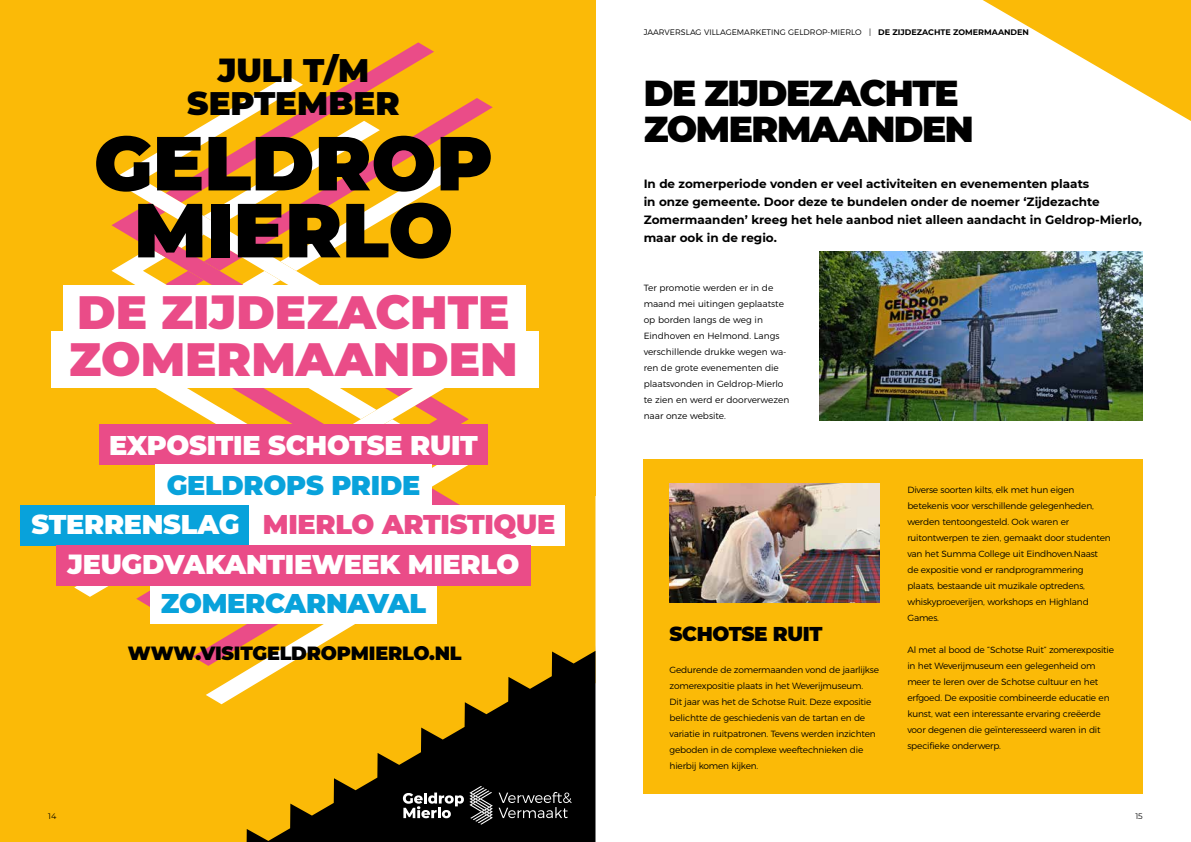
<style>
.page{position:relative;width:1191px;height:842px;background:#fff}
.page>*{position:absolute;margin:0;border:0;box-sizing:border-box;transform-origin:0 0}
.t1{font:900 76.4px/66.9px "Montserrat";color:#000;text-align:center}
.t2{font:900 46.6px/46.6px "Montserrat";color:#ea4c88}
.t3{font:900 36px/36px "Montserrat";letter-spacing:-.04em;color:#000}
.t4{font:900 32.6px/32.6px "Montserrat";color:#000;text-align:center}
.t5{font:900 27px/39.4px "Montserrat";letter-spacing:-.01em;color:#fff;text-align:center}
.t6{font:900 27px "Montserrat";letter-spacing:-.01em;color:#08a2db}
.t7{font:900 20px "Montserrat";letter-spacing:-.02em;color:#000}
.t8{font:900 19.1px "Montserrat";letter-spacing:-.01em;color:#000}
.t9{font:700 12px/18px "Montserrat";color:#000}
.t10{font:300 9px/16px "Montserrat";letter-spacing:-.02em;color:#000}
.t11{font:300 9px/16px "Montserrat";color:#000}
.t12{font:300 8px "Montserrat";color:#000}
.t13{font:8px "Montserrat";color:#000}
.s1{color:#08a2db}
.s2{color:#ea4c88}
.s3{font-weight:700}
</style>
<div class="page">
<svg style="left:983px;top:0;width:208px;height:121px"></svg>
<div style="left:643px;top:459px;width:499px;height:335px;background:#fbba07"></div>
<img style="left:819px;top:251px;width:323px;height:170px">
<div style="left:0;top:0;width:595px;height:495px;background:#fbba07"></div>
<div style="left:0;top:331px;width:595px;height:511px;background:#fbba07"></div>
<svg style="left:206px;top:666px;width:41px;height:38px;fill:#fbba07"></svg>
<svg style="left:193px;top:615px;width:276px;height:51px;background:#f8b139"></svg>
<svg style="left:469px;top:98px;width:24px;height:407px"></svg>
<svg style="left:364px;top:42px;width:70px;height:33px"></svg>
<svg style="left:74px;top:75px;width:395px;height:522px"></svg>
<svg style="left:247px;top:645px;width:348px;height:197px;background:#8e6a08"></svg>
<svg style="left:403px;top:786px;width:168px;height:39px;background:#333"></svg>
<div style="left:99px;top:424px;width:389px;height:41px;background:#ea4c88"></div>
<div style="left:150px;top:583px;width:286px;height:40px;background:#fff"></div>
<div style="left:249px;top:505px;width:316px;height:40px;background:#fff"></div>
<div style="left:20px;top:505px;width:229px;height:40px;background:#08a2db"></div>
<div style="left:155px;top:465px;width:277px;height:40px;background:#fff"></div>
<div style="left:56px;top:545px;width:475px;height:41px;background:#ea4c88"></div>
<div style="left:63px;top:285px;width:463px;height:57px;background:#fff"></div>
<div style="left:51px;top:331px;width:487px;height:57px;background:#fff"></div>
<img style="left:669px;top:484px;width:210px;height:118px">
<h3 class="t4" style="left:187px;top:52px;width:214px">JULI T/M<br>SEPTEMBER</h3>
<h1 class="t1" style="left:94px;top:125px;width:400px">GELDROP<br>MIERLO</h1>
<h2 class="t2" style="left:69px;top:287px;width:450px">DE ZIJDEZACHTE<br>ZOMERMAANDEN</h2>
<h3 class="t5" style="left:109px;top:424px;width:370px">EXPOSITIE SCHOTSE RUIT</h3>
<h3 class="t5" style="left:32px;top:464px;width:525px"><span class="s1">GELDROPS PRIDE<br></span>STERRENSLAG <span class="s2">MIERLO ARTISTIQUE<br></span>JEUGDVAKANTIEWEEK MIERLO</h3>
<h3 class="t6" style="left:161px;top:583px;width:267px">ZOMERCARNAVAL</h3>
<p class="t13" style="left:48px;top:810px;width:10px">14</p>
<h3 class="t8" style="left:128px;top:639px;width:335px">WWW.VISITGELDROPMIERLO.NL</h3>
<p class="t12" style="left:643px;top:26px;width:387px">JAARVERSLAG VILLAGEMARKETING GELDROP-MIERLO | <span class="s3">DE ZIJDEZACHTE ZOMERMAANDEN</span></p>
<h3 class="t3" style="left:643px;top:73px;width:332px">DE ZIJDEZACHTE<br>ZOMERMAANDEN</h3>
<p class="t9" style="left:643px;top:174px;width:500px">In de zomerperiode vonden er veel activiteiten en evenementen plaats<br>in onze gemeente. Door deze te bundelen onder de noemer ‘Zijdezachte Zomermaanden’ kreeg het hele aanbod niet alleen aandacht in Geldrop-Mierlo, maar ook in de regio.</p>
<p class="t11" style="left:643px;top:279px;width:147px">Ter promotie werden er in de maand mei uitingen geplaatste op borden langs de weg in<br>Eindhoven en Helmond. Langs verschillende drukke wegen wa&shy;ren de grote evenementen die plaatsvonden in Geldrop-Mierlo te zien en werd er doorverwezen naar onze website.</p>
<h3 class="t7" style="left:669px;top:618px;width:154px">SCHOTSE RUIT</h3>
<p class="t10" style="left:669px;top:661px;width:211px">Gedurende de zomermaanden vond de jaarlijkse zomerexpositie plaats in het Weverijmuseum.<br>Dit jaar was het de Schotse Ruit. Deze expositie belichtte de geschiedenis van de tartan en de variatie in ruitpatronen. Tevens werden inzichten geboden in de complexe weeftechnieken die hierbij komen kijken.</p>
<p class="t10" style="left:907px;top:481px;width:205px">Diverse soorten kilts, elk met hun eigen betekenis voor verschillende gelegenheden, werden tentoongesteld. Ook waren er ruitontwerpen te zien, gemaakt door studenten van het Summa College uit Eindhoven.Naast de expositie vond er randprogrammering plaats, bestaande uit muzikale optredens, whiskyproeverijen, workshops en Highland Games.</p>
<p class="t10" style="left:907px;top:641px;width:208px">Al met al bood de “Schotse Ruit” zomerexpositie in het Weverijmuseum een gelegenheid om meer te leren over de Schotse cultuur en het erfgoed. De expositie combineerde educatie en kunst, wat een interessante ervaring creëerde voor degenen die geïnteresseerd waren in dit specifieke onderwerp.</p>
<p class="t13" style="left:1135px;top:810px;width:9px">15</p>
</div>
